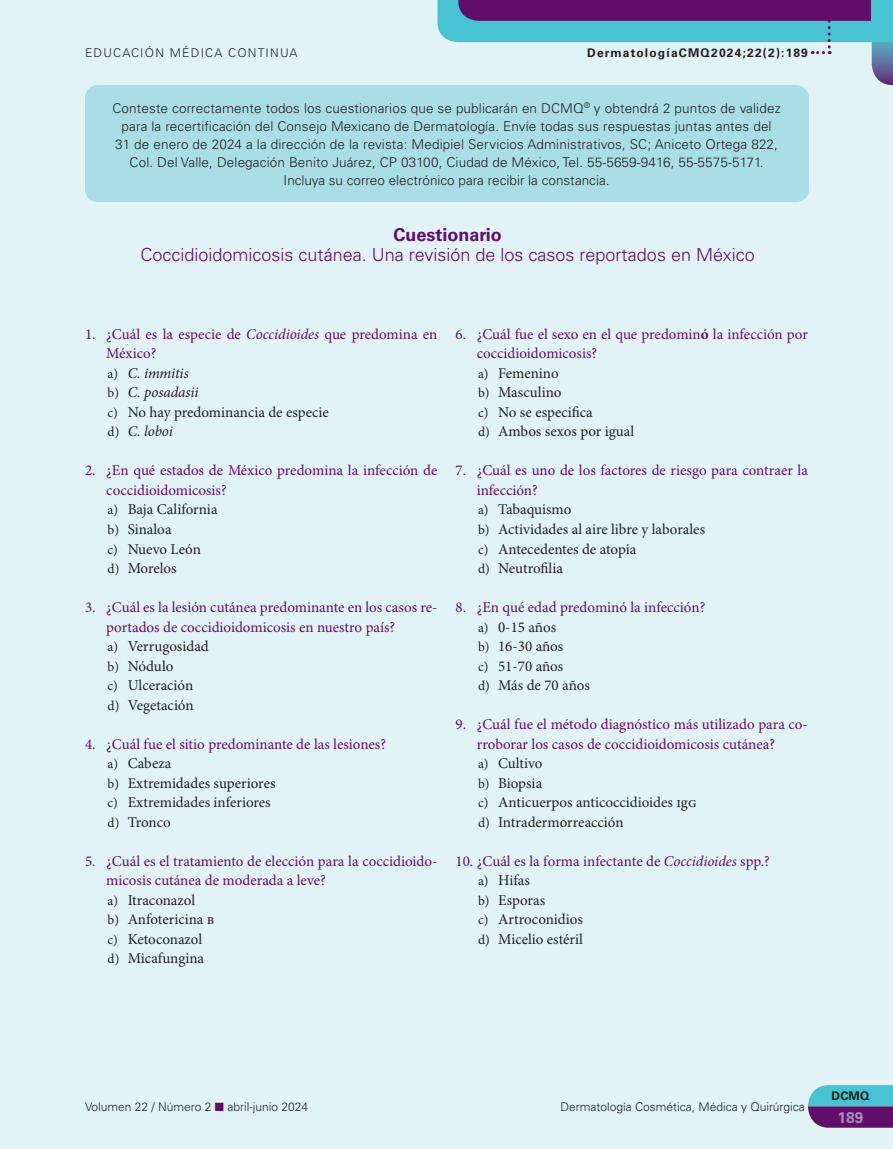
<style>
.page{position:relative;width:893px;height:1149px;background:#fff}
.page>*{position:absolute;margin:0;border:0;box-sizing:border-box;transform-origin:0 0}
.t1{font:300 18px "Univers LT Std";color:#600e69}
.t2{font:700 18px "Univers LT Std";color:#600e69}
.t3{font:700 15.45px "Univers LT Std";color:#aa8cb4}
.t4{font:15px/19.5px "Minion Pro";letter-spacing:-.01em;color:#600e69}
.t5{font:15px/19.5px "Minion Pro";letter-spacing:-.005em;color:#231f20}
.t6{font:300 13.5px/18px "Univers LT Std";letter-spacing:.01em;color:#231f20;text-align:center}
.t7{font:300 12px "Univers LT Std";color:#231f20}
.t8{font:700 12px "Univers LT Std";letter-spacing:.1em;color:#231f20}
.t9{font:300 12px "Univers LT Std";letter-spacing:.1em;color:#231f20}
.s1{font-style:italic}
.s2{font-size:13.5px;color:#231f20}
.s3{font-style:italic;color:#231f20}
.s4{color:#231f20}
.s5{color:#600e69}
.s6{font-size:13.5px}
.s7{font-weight:700}
.s8{font-style:italic;color:#600e69}
</style>
<div class="page">
<div style="left:0;top:0;width:893px;height:1148px;background:#e1f3f7"></div>
<svg style="left:437px;top:0;width:456px;height:85px"></svg>
<svg style="left:808px;top:1085px;width:85px;height:42px;background:#5b71a2"></svg>
<div style="left:872px;top:0;width:21px;height:42px;background:#47c3d2"></div>
<div style="left:85px;top:85px;width:724px;height:117px;background:#aadee7;border-radius:13px"></div>
<p class="t9" style="left:85px;top:46px;width:214px">EDUCACIÓN MÉDICA CONTINUA</p>
<p class="t8" style="left:587px;top:46px;width:222px">DermatologíaCMQ2024;22(2):189</p>
<p class="t6" style="left:112px;top:99px;width:670px">Conteste correctamente todos los cuestionarios que se publicarán en DCMQ<sup>®</sup> y obtendrá 2 puntos de validez para la recertificación del Consejo Mexicano de Dermatología. Envíe todas sus respuestas juntas antes del 31 de enero de 2024 a la dirección de la revista: Medipiel Servicios Administrativos, SC; Aniceto Ortega 822, Col. Del Valle, Delegación Benito Juárez, CP 03100, Ciudad de México, Tel. 55-5659-9416, 55-5575-5171.<br>Incluya su correo electrónico para recibir la constancia.</p>
<p class="t2" style="left:393px;top:224px;width:110px">Cuestionario</p>
<p class="t1" style="left:140px;top:243px;width:616px">Coccidioidomicosis cutánea. Una revisión de los casos reportados en México</p>
<p class="t4" style="left:106px;top:325px;width:333px;text-indent:-21px">1. ¿Cuál es la especie de <span class="s1">Coccidioides</span> que predomina en<br>México?<br><span class="s2">a)</span> <span class="s3">C. immitis<br></span><span class="s2">b)</span> <span class="s3">C. posadasii<br></span><span class="s2">c)</span> <span class="s4">No hay predominancia de especie<br></span><span class="s2">d)</span> <span class="s3">C. loboi</span></p>
<p class="t4" style="left:106px;top:461px;width:333px;text-indent:-21px">2. ¿En qué estados de México predomina la infección de coccidioidomicosis?<br><span class="s2">a)</span> <span class="s4">Baja California<br></span><span class="s2">b)</span> <span class="s4">Sinaloa<br></span><span class="s2">c)</span> <span class="s4">Nuevo León<br></span><span class="s2">d)</span> <span class="s4">Morelos</span></p>
<p class="t4" style="left:106px;top:598px;width:333px;text-indent:-21px">3. ¿Cuál es la lesión cutánea predominante en los casos re&shy;portados de coccidioidomicosis en nuestro país?<br><span class="s2">a)</span> <span class="s4">Verrugosidad<br></span><span class="s2">b)</span> <span class="s4">Nódulo<br></span><span class="s2">c)</span> <span class="s4">Ulceración<br></span><span class="s2">d)</span> <span class="s4">Vegetación</span></p>
<p class="t5" style="left:108px;top:734px;width:280px;text-indent:-23px"><span class="s5">4. ¿Cuál fue el sitio predominante de las lesiones? </span><span class="s6">a)</span> Cabeza<br><span class="s6">b)</span> Extremidades superiores<br><span class="s6">c)</span> Extremidades inferiores<br><span class="s6">d)</span> Tronco</p>
<p class="t4" style="left:106px;top:851px;width:333px;text-indent:-21px">5. ¿Cuál es el tratamiento de elección para la coccidioido&shy;micosis cutánea de moderada a leve?<br><span class="s2">a)</span> <span class="s4">Itraconazol<br></span><span class="s2">b)</span> <span class="s4">Anfotericina b<br></span><span class="s2">c)</span> <span class="s4">Ketoconazol<br></span><span class="s2">d)</span> <span class="s4">Micafungina</span></p>
<p class="t4" style="left:477px;top:325px;width:333px;text-indent:-21px">6. ¿Cuál fue el sexo en el que predomin<span class="s7">ó</span> la infección por coccidioidomicosis?<br><span class="s2">a)</span> <span class="s4">Femenino<br></span><span class="s2">b)</span> <span class="s4">Masculino<br></span><span class="s2">c)</span> <span class="s4">No se especifica<br></span><span class="s2">d)</span> <span class="s4">Ambos sexos por igual</span></p>
<p class="t5" style="left:477px;top:461px;width:333px;text-indent:-21px"><span class="s5">7. ¿Cuál es uno de los factores de riesgo para contraer la infección?<br></span><span class="s6">a)</span> Tabaquismo<br><span class="s6">b)</span> Actividades al aire libre y laborales<br><span class="s6">c)</span> Antecedentes de atopia<br><span class="s6">d)</span> Neutrofilia</p>
<p class="t5" style="left:478px;top:598px;width:229px;text-indent:-23px"><span class="s5">8. ¿En qué edad predominó la infección? </span><span class="s6">a)</span> 0-15 años<br><span class="s6">b)</span> 16-30 años<br><span class="s6">c)</span> 51-70 años<br><span class="s6">d)</span> Más de 70 años</p>
<p class="t4" style="left:477px;top:715px;width:333px;text-indent:-21px">9. ¿Cuál fue el método diagnóstico más utilizado para co&shy;rroborar los casos de coccidioidomicosis cutánea?<br><span class="s2">a)</span> <span class="s4">Cultivo<br></span><span class="s2">b)</span> <span class="s4">Biopsia<br></span><span class="s2">c)</span> <span class="s4">Anticuerpos anticoccidioides igg<br></span><span class="s2">d)</span> <span class="s4">Intradermorreacción</span></p>
<p class="t5" style="left:478px;top:851px;width:293px;text-indent:-23px"><span class="s5">10. ¿Cuál es la forma infectante de</span> <span class="s8">Coccidioides</span> <span class="s5">spp.? </span><span class="s6">a)</span> Hifas<br><span class="s6">b)</span> Esporas<br><span class="s6">c)</span> Artroconidios<br><span class="s6">d)</span> Micelio estéril</p>
<p class="t7" style="left:85px;top:1099px;width:225px">Volumen 22 / Número 2 <span class="s5">■</span> abril-junio 2024</p>
<p class="t7" style="left:560px;top:1098px;width:246px">Dermatología Cosmética, Médica y Quirúrgica</p>
<p class="t8" style="left:831px;top:1088px;width:40px">DCMQ</p>
<p class="t3" style="left:837px;top:1107px;width:28px">189</p>
</div>
